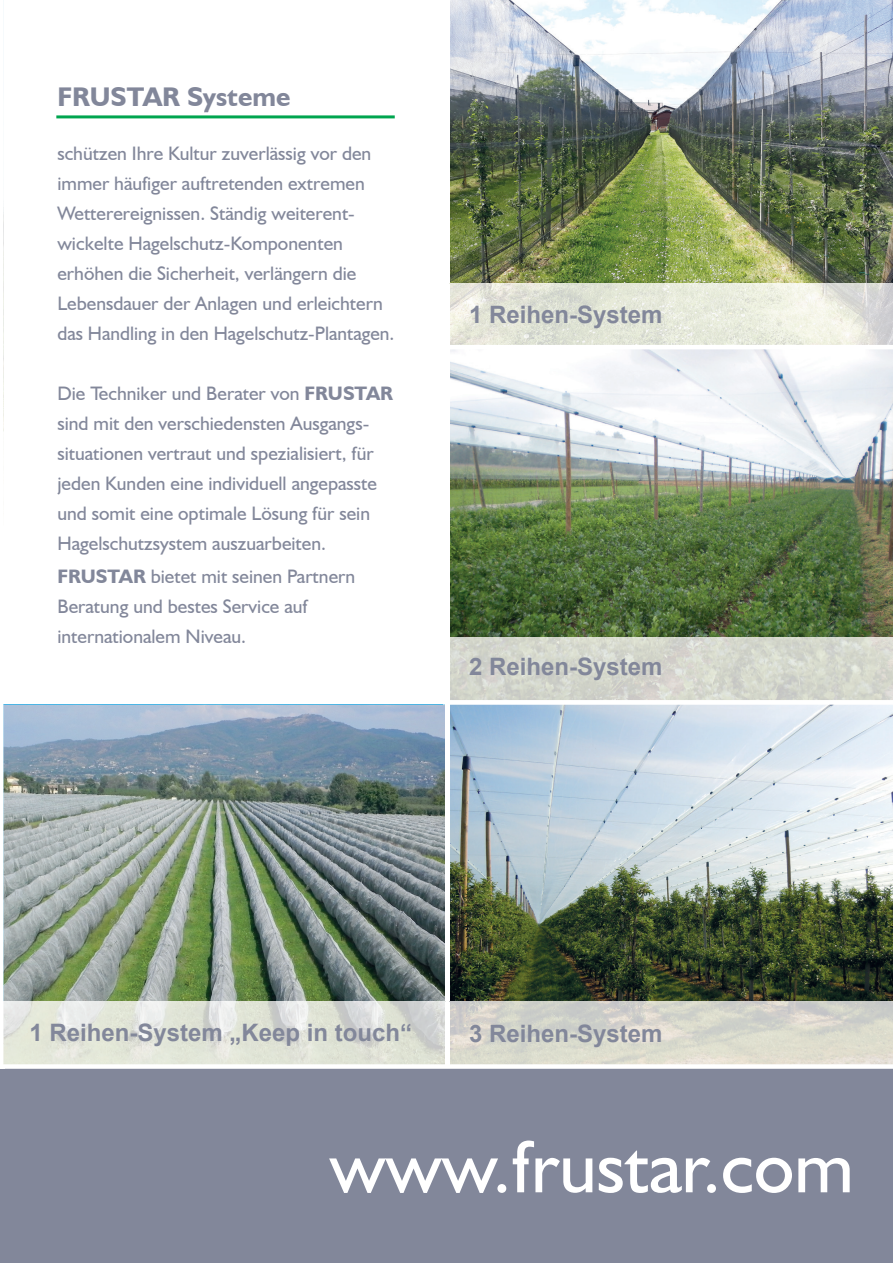
<style>
.page{position:relative;width:893px;height:1263px;background:#fff}
.page>*{position:absolute;margin:0;border:0;box-sizing:border-box;transform-origin:0 0}
.t1{font:75px "Humanist 521 BT";color:#fff}
.t2{font:700 27px "Humanist 521 BT";color:#82879a}
.t3{font:700 24px "Arial";color:#82879a}
.t4{font:19.5px/30px "Humanist 521 BT";color:#82879a}
.s1{font-weight:700}
</style>
<div class="page">
<div style="left:0;top:1069px;width:893px;height:194px;background:#82879a"></div>
<hr style="left:56px;top:115px;width:339px;height:3px;background:#00a54f">
<img style="left:450px;top:0;width:443px;height:637px">
<img style="left:450px;top:704px;width:443px;height:298px">
<img style="left:3px;top:704px;width:442px;height:298px">
<img style="left:450px;top:284px;width:443px;height:61px">
<img style="left:450px;top:637px;width:443px;height:63px">
<img style="left:450px;top:1002px;width:443px;height:62px">
<img style="left:3px;top:1002px;width:442px;height:62px">
<hr style="left:445px;top:345px;width:448px;height:4px;background:#fff">
<h2 class="t2" style="left:57px;top:80px;width:234px">FRUSTAR Systeme</h2>
<p class="t4" style="left:57px;top:138px;width:338px">schützen Ihre Kultur zuverlässig vor den immer häufiger auftretenden extremen Wetterereignissen. Ständig weiterent&shy;wickelte Hagelschutz-Komponenten erhöhen die Sicherheit, verlängern die Lebensdauer der Anlagen und erleichtern das Handling in den Hagelschutz-Plantagen.</p>
<p class="t4" style="left:57px;top:378px;width:337px">Die Techniker und Berater von <span class="s1">FRUSTAR </span>sind mit den verschiedensten Ausgangs&shy;situationen vertraut und spezialisiert, für jeden Kunden eine individuell angepasste und somit eine optimale Lösung für sein Hagelschutzsystem auszuarbeiten.</p>
<p class="t4" style="left:57px;top:561px;width:299px"><span class="s1">FRUSTAR</span> bietet mit seinen Partnern<br>Beratung und bestes Service auf internationalem Niveau.</p>
<p class="t3" style="left:469px;top:297px;width:195px">1 Reihen-System</p>
<p class="t3" style="left:469px;top:650px;width:195px">2 Reihen-System</p>
<p class="t3" style="left:29px;top:1016px;width:384px">1 Reihen-System „Keep in touch“</p>
<p class="t3" style="left:469px;top:1016px;width:195px">3 Reihen-System</p>
<h1 class="t1" style="left:330px;top:1120px;width:526px">www.frustar.com</h1>
</div>
